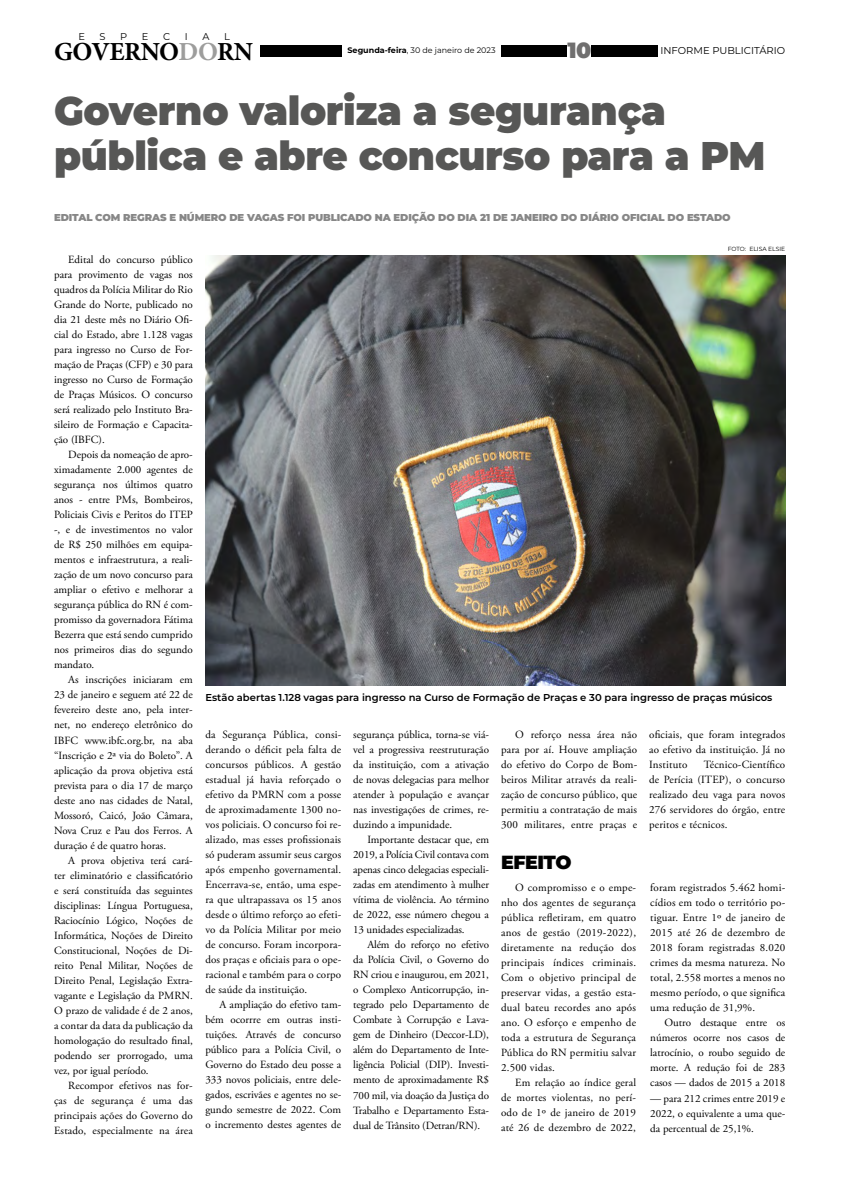
<style>
.page{position:relative;width:842px;height:1191px;background:#fff}
.page>*{position:absolute;margin:0;border:0;box-sizing:border-box;transform-origin:0 0}
.t1{font:900 40px/45px "Montserrat";letter-spacing:-.01em;color:#575756}
.t2{font:700 26.1px "Minion Pro";letter-spacing:-.02em;color:#000}
.t3{font:900 22px "Montserrat";color:#706f6f}
.t4{font:900 19px "Montserrat";letter-spacing:-.025em;color:#000}
.t5{font:11px/15px "Adobe Garamond Pro";color:#000;text-align:justify}
.t6{font:600 10px "Montserrat";color:#000}
.t7{font:900 10px "Montserrat";letter-spacing:-.01em;color:#878787}
.t8{font:10px "Montserrat";color:#000}
.t9{font:9.8px "Montserrat";color:#000}
.t10{font:8px "Montserrat";color:#000}
.t11{font:6px "Montserrat";color:#000}
.s1{color:#9d9d9c}
.s2{font-weight:700}
</style>
<div class="page">
<div style="left:261px;top:45px;width:81px;height:12px;background:#000"></div>
<div style="left:501px;top:45px;width:157px;height:12px;background:#000"></div>
<div style="left:568px;top:37px;width:23px;height:22px;background:#fff"></div>
<img style="left:205px;top:256px;width:580px;height:430px">
<p class="t9" style="left:78px;top:30px;width:8px">E</p>
<p class="t9" style="left:100px;top:30px;width:8px">S</p>
<p class="t9" style="left:120px;top:30px;width:9px">P</p>
<p class="t9" style="left:142px;top:30px;width:8px">E</p>
<p class="t9" style="left:163px;top:30px;width:9px">C</p>
<p class="t9" style="left:185px;top:30px;width:4px">I</p>
<p class="t9" style="left:202px;top:30px;width:9px">A</p>
<p class="t9" style="left:224px;top:30px;width:7px">L</p>
<h3 class="t3" style="left:568px;top:34px;width:25px">10</h3>
<h1 class="t1" style="left:54px;top:86px;width:713px">Governo valoriza a segurança pública e abre concurso para a PM</h1>
<h2 class="t2" style="left:54px;top:33px;width:201px">GOVERNO<span class="s1">DO</span>RN</h2>
<p class="t10" style="left:348px;top:45px;width:149px"><span class="s2">Segunda-feira</span>, 30 de janeiro de 2023</p>
<p class="t8" style="left:660px;top:44px;width:126px">INFORME PUBLICITÁRIO</p>
<p class="t7" style="left:54px;top:210px;width:678px">EDITAL COM REGRAS E NÚMERO DE VAGAS FOI PUBLICADO NA EDIÇÃO DO DIA 21 DE JANEIRO DO DIÁRIO OFICIAL DO ESTADO</p>
<p class="t11" style="left:728px;top:244px;width:59px">FOTO: ELISA ELSIE</p>
<p class="t5" style="left:54px;top:252px;width:140px;text-indent:14px">Edital do concurso público para provimento de vagas nos quadros da Polícia Militar do Rio Grande do Norte, publicado no dia 21 deste mês no Diário Ofi&shy;cial do Estado, abre 1.128 vagas para ingresso no Curso de For&shy;mação de Praças (CFP) e 30 para ingresso no Curso de Formação de Praças Músicos. O concurso será realizado pelo Instituto Bra&shy;sileiro de Formação e Capacita&shy;ção (IBFC).</p>
<p class="t5" style="left:54px;top:448px;width:140px;text-indent:14px">Depois da nomeação de apro&shy;ximadamente 2.000 agentes de segurança nos últimos quatro anos - entre PMs, Bombeiros, Policiais Civis e Peritos do ITEP -, e de investimentos no valor de R$ 250 milhões em equipa&shy;mentos e infraestrutura, a reali&shy;zação de um novo concurso para ampliar o efetivo e melhorar a segurança pública do RN é com&shy;promisso da governadora Fátima Bezerra que está sendo cumprido nos primeiros dias do segundo mandato.</p>
<p class="t5" style="left:54px;top:673px;width:140px;text-indent:14px">As inscrições iniciaram em 23 de janeiro e seguem até 22 de fevereiro deste ano, pela inter&shy;net, no endereço eletrônico do IBFC www.ibfc.org.br, na aba “Inscrição e 2ª via do Boleto”. A aplicação da prova objetiva está prevista para o dia 17 de março deste ano nas cidades de Natal, Mossoró, Caicó, João Câmara, Nova Cruz e Pau dos Ferros. A duração é de quatro horas.</p>
<p class="t5" style="left:54px;top:853px;width:140px;text-indent:14px">A prova objetiva terá cará&shy;ter eliminatório e classificatório e será constituída das seguintes disciplinas: Língua Portuguesa, Raciocínio Lógico, Noções de Informática, Noções de Direito Constitucional, Noções de Di&shy;reito Penal Militar, Noções de Direito Penal, Legislação Extra&shy;vagante e Legislação da PMRN.<br>O prazo de validade é de 2 anos, a contar da data da publicação da homologação do resultado final, podendo ser prorrogado, uma vez, por igual período.</p>
<p class="t5" style="left:54px;top:1078px;width:140px;text-indent:14px">Recompor efetivos nas for&shy;ças de segurança é uma das principais ações do Governo do Estado, especialmente na área</p>
<p class="t6" style="left:206px;top:690px;width:568px">Estão abertas 1.128 vagas para ingresso na Curso de Formação de Praças e 30 para ingresso de praças músicos</p>
<p class="t5" style="left:205px;top:727px;width:137px">da Segurança Pública, consi&shy;derando o déficit pela falta de concursos públicos. A gestão estadual já havia reforçado o efetivo da PMRN com a posse de aproximadamente 1300 no&shy;vos policiais. O concurso foi re&shy;alizado, mas esses profissionais só puderam assumir seus cargos após empenho governamental.<br>Encerrava-se, então, uma espe&shy;ra que ultrapassava os 15 anos desde o último reforço ao efeti&shy;vo da Polícia Militar por meio de concurso. Foram incorpora&shy;dos praças e oficiais para o ope&shy;racional e também para o corpo de saúde da instituição.</p>
<p class="t5" style="left:205px;top:997px;width:137px;text-indent:14px">A ampliação do efetivo tam&shy;bém ocorrre em outras insti&shy;tuições. Através de concurso público para a Polícia Civil, o Governo do Estado deu posse a 333 novos policiais, entre dele&shy;gados, escrivães e agentes no se&shy;gundo semestre de 2022. Com o incremento destes agentes de</p>
<p class="t5" style="left:353px;top:727px;width:137px">segurança pública, torna-se viá&shy;vel a progressiva reestruturação da instituição, com a ativação de novas delegacias para melhor atender à população e avançar nas investigações de crimes, re&shy;duzindo a impunidade.</p>
<p class="t5" style="left:353px;top:832px;width:137px;text-indent:14px">Importante destacar que, em 2019, a Polícia Civil contava com apenas cinco delegacias especiali&shy;zadas em atendimento à mulher vítima de violência. Ao término de 2022, esse número chegou a 13 unidades especializadas.</p>
<p class="t5" style="left:353px;top:937px;width:137px;text-indent:14px">Além do reforço no efetivo da Polícia Civil, o Governo do RN criou e inaugurou, em 2021, o Complexo Anticorrupção, in&shy;tegrado pelo Departamento de Combate à Corrupção e Lava&shy;gem de Dinheiro (Deccor-LD), além do Departamento de Inte&shy;ligência Policial (DIP). Investi&shy;mento de aproximadamente R$ 700 mil, via doação da Justiça do Trabalho e Departamento Esta&shy;dual de Trânsito (Detran/RN).</p>
<p class="t5" style="left:501px;top:727px;width:138px;text-indent:14px">O reforço nessa área não para por aí. Houve ampliação do efetivo do Corpo de Bom&shy;beiros Militar através da reali&shy;zação de concurso público, que permitiu a contratação de mais 300 militares, entre praças e</p>
<p class="t5" style="left:649px;top:728px;width:138px">oficiais, que foram integrados ao efetivo da instituição. Já no Instituto</p>
<p class="t5" style="left:649px;top:758px;width:138px;text-indent:55px">Técnico-Científico de Perícia (ITEP), o concurso realizado deu vaga para novos 276 servidores do órgão, entre peritos e técnicos.</p>
<h3 class="t4" style="left:501px;top:848px;width:72px">EFEITO</h3>
<p class="t5" style="left:501px;top:880px;width:137px;text-indent:14px">O compromisso e o empe&shy;nho dos agentes de segurança pública refletiram, em quatro anos de gestão (2019-2022), diretamente na redução dos principais índices criminais.<br>Com o objetivo principal de preservar vidas, a gestão esta&shy;dual bateu recordes ano após ano. O esforço e empenho de toda a estrutura de Segurança Pública do RN permitiu salvar 2.500 vidas.</p>
<p class="t5" style="left:501px;top:1075px;width:137px;text-indent:14px">Em relação ao índice geral de mortes violentas, no perí&shy;odo de 1º de janeiro de 2019 até 26 de dezembro de 2022,</p>
<p class="t5" style="left:650px;top:880px;width:137px">foram registrados 5.462 homi&shy;cídios em todo o território po&shy;tiguar. Entre 1º de janeiro de 2015 até 26 de dezembro de 2018 foram registradas 8.020 crimes da mesma natureza. No total, 2.558 mortes a menos no mesmo período, o que significa uma redução de 31,9%.</p>
<p class="t5" style="left:650px;top:1015px;width:137px;text-indent:14px">Outro destaque entre os números ocorre nos casos de latrocínio, o roubo seguido de morte. A redução foi de 283 casos — dados de 2015 a 2018</p>
<p class="t5" style="left:650px;top:1090px;width:137px">— para 212 crimes entre 2019 e 2022, o equivalente a uma que&shy;da percentual de 25,1%.</p>
</div>
